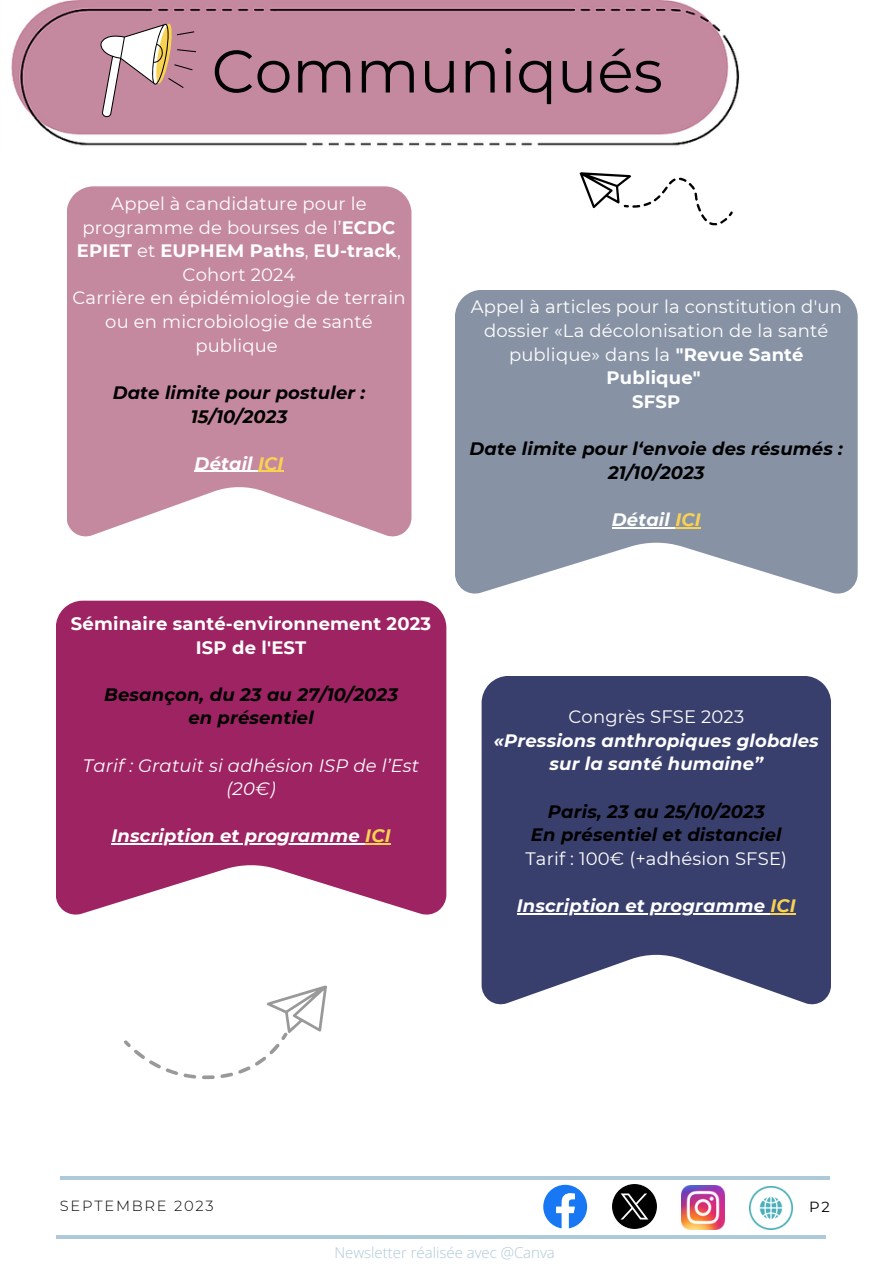
<style>
.page{position:relative;width:893px;height:1264px;background:#fff}
.page>*{position:absolute;margin:0;border:0;box-sizing:border-box;transform-origin:0 0}
.t1{font:59.85px "Montserrat";color:#000}
.t2{font:18px/23.5px "Montserrat";letter-spacing:.01em;color:#fff;text-align:center}
.t3{font:italic 700 18px/23.5px "Montserrat";letter-spacing:.01em;color:#000;text-align:center}
.t4{font:italic 700 18px/23.5px "Montserrat";letter-spacing:.01em;color:#fff;text-align:center}
.t5{font:700 18px "Montserrat";letter-spacing:.01em;color:#fff}
.t6{font:italic 18px/23.5px "Montserrat";letter-spacing:.01em;color:#fff;text-align:center}
.t7{font:300 15px "Open Sans";color:#aec9d8}
.t8{font:300 14.7px "Montserrat";letter-spacing:.12em;color:#000}
.t9{font:14.7px "Montserrat";color:#000}
.s1{font-weight:700}
.s2{color:#f9d252}
</style>
<div class="page">
<svg style="left:124px;top:985px;width:203px;height:94px"></svg>
<img style="left:11px;top:0;width:729px;height:146px">
<svg style="left:100px;top:23px;width:96px;height:94px"></svg>
<svg style="left:579px;top:172px;width:153px;height:53px"></svg>
<svg style="left:481px;top:676px;width:350px;height:329px;background:#4d527b"></svg>
<hr style="left:516px;top:913px;width:254px;height:1px;background:#fff">
<svg style="left:770px;top:913px;width:26px;height:1px"></svg>
<svg style="left:56px;top:600px;width:390px;height:315px;background:#a5356f"></svg>
<hr style="left:111px;top:843px;width:254px;height:1px;background:#fff">
<svg style="left:365px;top:843px;width:26px;height:1px"></svg>
<img style="left:749px;top:1186px;width:43px;height:43px">
<img style="left:681px;top:1185px;width:43px;height:44px">
<img style="left:612px;top:1184px;width:44px;height:44px">
<svg style="left:543px;top:1184px;width:44px;height:44px"></svg>
<hr style="left:60px;top:1176px;width:769px;height:3px;background:#aec9d8">
<hr style="left:56px;top:1235px;width:769px;height:3px;background:#aec9d8">
<svg style="left:67px;top:186px;width:344px;height:351px;background:#c991a6"></svg>
<hr style="left:195px;top:471px;width:63px;height:1px;background:#fff">
<svg style="left:258px;top:471px;width:25px;height:1px"></svg>
<svg style="left:455px;top:290px;width:402px;height:304px;background:#919cac"></svg>
<hr style="left:612px;top:527px;width:63px;height:1px;background:#fff">
<svg style="left:675px;top:527px;width:25px;height:1px"></svg>
<p class="t1" style="left:212px;top:35px;width:452px">Communiqués</p>
<p class="t2" style="left:77px;top:192px;width:325px">Appel à candidature pour le programme de bourses de l’<span class="s1">ECDC<br>EPIET</span> et <span class="s1">EUPHEM Paths</span>, <span class="s1">EU-track</span>,<br>Cohort 2024</p>
<p class="t2" style="left:72px;top:286px;width:334px">Carrière en épidémiologie de terrain ou en microbiologie de santé publique</p>
<p class="t3" style="left:113px;top:380px;width:254px">Date limite pour postuler :<br>15/10/2023</p>
<p class="t4" style="left:195px;top:451px;width:90px">Détail <span class="s2">ICI</span></p>
<p class="t5" style="left:71px;top:612px;width:361px">Séminaire santé-environnement 2023</p>
<p class="t5" style="left:196px;top:636px;width:112px">ISP de l'EST</p>
<p class="t3" style="left:104px;top:682px;width:295px">Besançon, du 23 au 27/10/2023</p>
<p class="t3" style="left:188px;top:706px;width:127px">en présentiel</p>
<p class="t6" style="left:83px;top:753px;width:338px">Tarif : Gratuit si adhésion ISP de l’Est (20€)</p>
<p class="t4" style="left:111px;top:824px;width:280px">Inscription et programme <span class="s2">ICI</span></p>
<p class="t2" style="left:470px;top:295px;width:372px">Appel à articles pour la constitution d'un dossier «La décolonisation de la santé publique» dans la <span class="s1">"Revue Santé<br>Publique"</span></p>
<p class="t5" style="left:632px;top:390px;width:50px">SFSP</p>
<p class="t3" style="left:469px;top:437px;width:375px">Date limite pour l‘envoie des résumés :<br>21/10/2023</p>
<p class="t4" style="left:612px;top:507px;width:90px">Détail <span class="s2">ICI</span></p>
<p class="t2" style="left:568px;top:705px;width:177px">Congrès SFSE 2023</p>
<p class="t4" style="left:494px;top:728px;width:326px">«Pressions anthropiques globales sur la santé humaine”</p>
<p class="t3" style="left:548px;top:799px;width:218px">Paris, 23 au 25/10/2023</p>
<p class="t3" style="left:531px;top:823px;width:252px">En présentiel et distanciel</p>
<p class="t2" style="left:525px;top:846px;width:263px">Tarif : 100€ (+adhésion SFSE)</p>
<p class="t4" style="left:516px;top:893px;width:280px">Inscription et programme <span class="s2">ICI</span></p>
<p class="t8" style="left:60px;top:1196px;width:155px">SEPTEMBRE 2023</p>
<p class="t9" style="left:809px;top:1197px;width:22px">P2</p>
<p class="t7" style="left:334px;top:1241px;width:222px">Newsletter réalisée avec @Canva</p>
</div>
